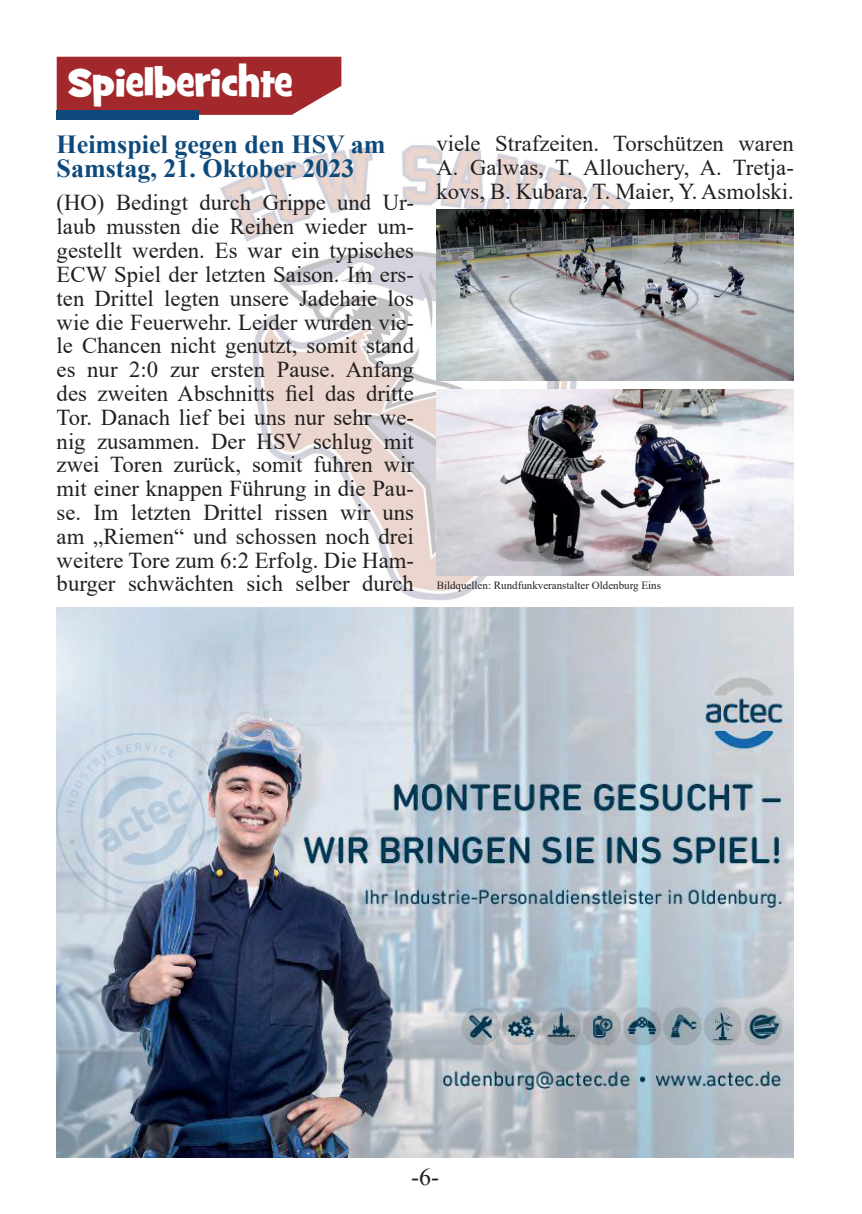
<style>
.page{position:relative;width:862px;height:1214px;background:#fff}
.page>*{position:absolute;margin:0;border:0;box-sizing:border-box;transform-origin:0 0}
.t1{font:40px "Grilled Cheese BTN";color:#fff}
.t2{font:700 26px/24px "Times New Roman";color:#0d497b}
.t3{font:24px "Times New Roman";color:#231f20}
.t4{font:22.8px/23.8px "Times New Roman";color:#231f20;text-align:justify}
.t5{font:11px "Times New Roman";color:#231f20}
</style>
<div class="page">
<img style="left:220px;top:145px;width:421px;height:455px">
<img style="left:57px;top:607px;width:737px;height:550px">
<div style="left:57px;top:57px;width:284px;height:58px;background:#a3282c"></div>
<div style="left:57px;top:110px;width:142px;height:9px;background:#0d497b"></div>
<img style="left:437px;top:209px;width:357px;height:172px">
<img style="left:437px;top:389px;width:357px;height:186px">
<h1 class="t1" style="left:67px;top:57px;width:227px">Spielberichte</h1>
<p class="t2" style="left:57px;top:131px;width:330px">Heimspiel gegen den HSV am<br>Samstag, 21. Oktober 2023</p>
<p class="t4" style="left:57px;top:190px;width:359px">(HO) Bedingt durch Grippe und Ur&shy;laub mussten die Reihen wieder um&shy;gestellt werden. Es war ein typisches ECW Spiel der letzten Saison. Im ers&shy;ten Drittel legten unsere Jadehaie los wie die Feuerwehr. Leider wurden vie&shy;le Chancen nicht genutzt, somit stand es nur 2:0 zur ersten Pause. Anfang des zweiten Abschnitts fiel das dritte Tor. Danach lief bei uns nur sehr we&shy;nig zusammen. Der HSV schlug mit zwei Toren zurück, somit fuhren wir mit einer knappen Führung in die Pau&shy;se. Im letzten Drittel rissen wir uns am „Riemen“ und schossen noch drei weitere Tore zum 6:2 Erfolg. Die Ham&shy;burger schwächten sich selber durch</p>
<p class="t4" style="left:436px;top:131px;width:359px">viele Strafzeiten. Torschützen waren A. Galwas, T. Allouchery, A. Tretja&shy;kovs, B. Kubara, T. Maier, Y. Asmolski.</p>
<p class="t5" style="left:437px;top:577px;width:226px">Bildquellen: Rundfunkveranstalter Oldenburg Eins</p>
<p class="t3" style="left:411px;top:1160px;width:29px">-6-</p>
</div>
